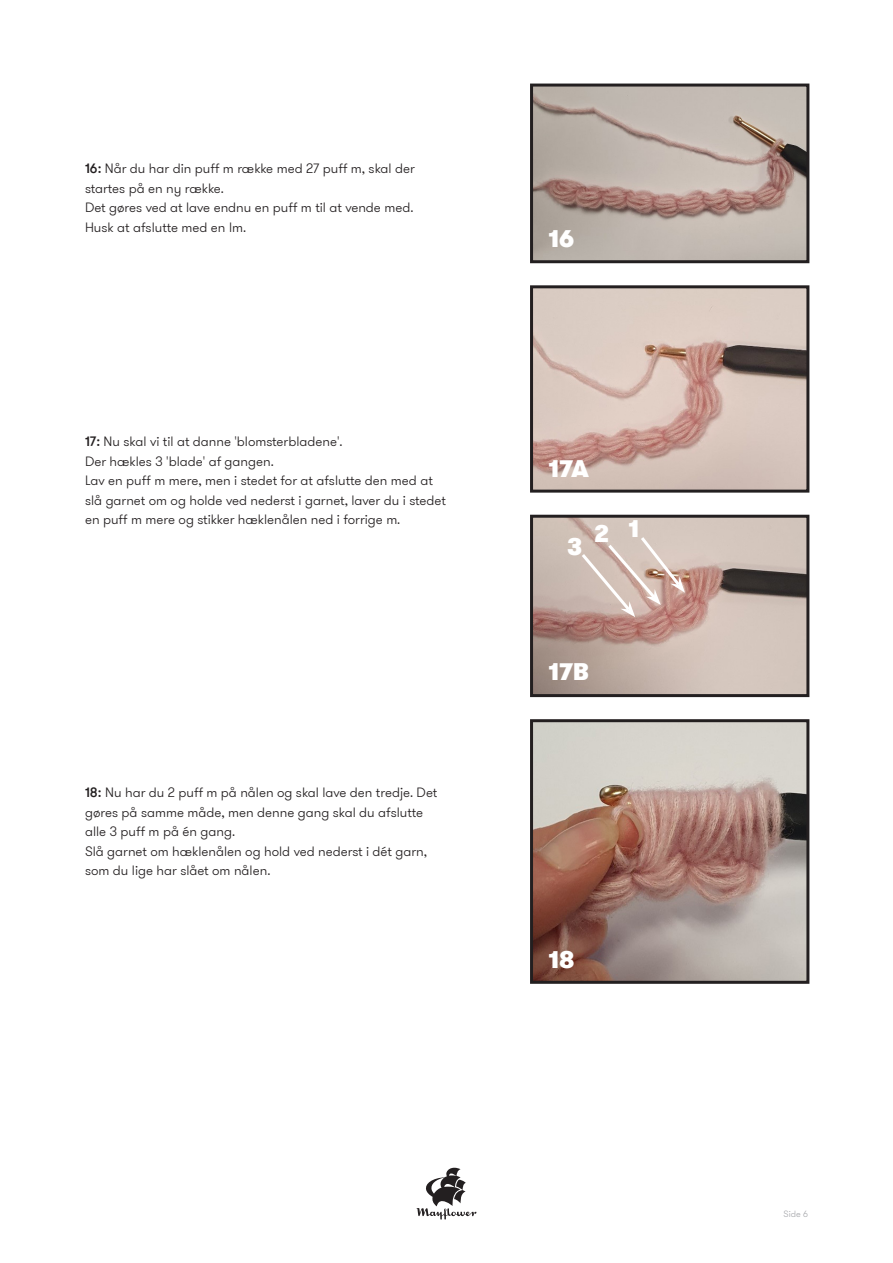
<style>
.page{position:relative;width:893px;height:1263px;background:#fff}
.page>*{position:absolute;margin:0;border:0;box-sizing:border-box;transform-origin:0 0}
.t1{font:900 24px "GT Walsheim Pro";color:#fff}
.t2{font:300 13.5px/19.5px "GT Walsheim Pro";color:#231f20}
.t3{font:300 9px "GT Walsheim Pro";color:#a8a9ad}
.s1{font-weight:500}
</style>
<div class="page">
<svg style="left:417px;top:1168px;width:59px;height:51px"></svg>
<img style="left:534px;top:88px;width:271px;height:171px">
<div style="left:530px;top:84px;width:279px;height:179px;border:3px solid #231f20"></div>
<img style="left:534px;top:289px;width:271px;height:200px">
<div style="left:530px;top:285px;width:279px;height:208px;border:3px solid #231f20"></div>
<img style="left:534px;top:519px;width:271px;height:174px">
<div style="left:530px;top:515px;width:279px;height:182px;border:3px solid #231f20"></div>
<img style="left:534px;top:723px;width:271px;height:257px">
<div style="left:530px;top:719px;width:279px;height:265px;border:3px solid #231f20"></div>
<svg style="left:579px;top:534px;width:106px;height:83px;background:#d1bbb2"></svg>
<p class="t2" style="left:85px;top:159px;width:331px"><span class="s1">16:</span> Når du har din puff m række med 27 puff m, skal der startes på en ny række.</p>
<p class="t2" style="left:85px;top:198px;width:330px">Det gøres ved at lave endnu en puff m til at vende med.</p>
<p class="t2" style="left:85px;top:218px;width:163px">Husk at afslutte med en lm.</p>
<p class="t2" style="left:85px;top:432px;width:259px"><span class="s1">17:</span> Nu skal vi til at danne 'blomsterbladene'.</p>
<p class="t2" style="left:85px;top:452px;width:190px">Der hækles 3 'blade' af gangen.</p>
<p class="t2" style="left:85px;top:471px;width:362px">Lav en puff m mere, men i stedet for at afslutte den med at slå garnet om og holde ved nederst i garnet, laver du i stedet en puff m mere og stikker hæklenålen ned i forrige m.</p>
<p class="t2" style="left:85px;top:783px;width:354px"><span class="s1">18:</span> Nu har du 2 puff m på nålen og skal lave den tredje. Det gøres på samme måde, men denne gang skal du afslutte alle 3 puff m på én gang.</p>
<p class="t2" style="left:85px;top:842px;width:344px">Slå garnet om hæklenålen og hold ved nederst i dét garn, som du lige har slået om nålen.</p>
<p class="t1" style="left:549px;top:223px;width:27px">16</p>
<p class="t1" style="left:549px;top:452px;width:42px">17A</p>
<p class="t1" style="left:567px;top:530px;width:17px">3</p>
<p class="t1" style="left:594px;top:518px;width:17px">2</p>
<p class="t1" style="left:629px;top:512px;width:12px">1</p>
<p class="t1" style="left:549px;top:655px;width:42px">17B</p>
<p class="t1" style="left:549px;top:943px;width:28px">18</p>
<p class="t3" style="left:783px;top:1208px;width:26px">Side 6</p>
</div>
